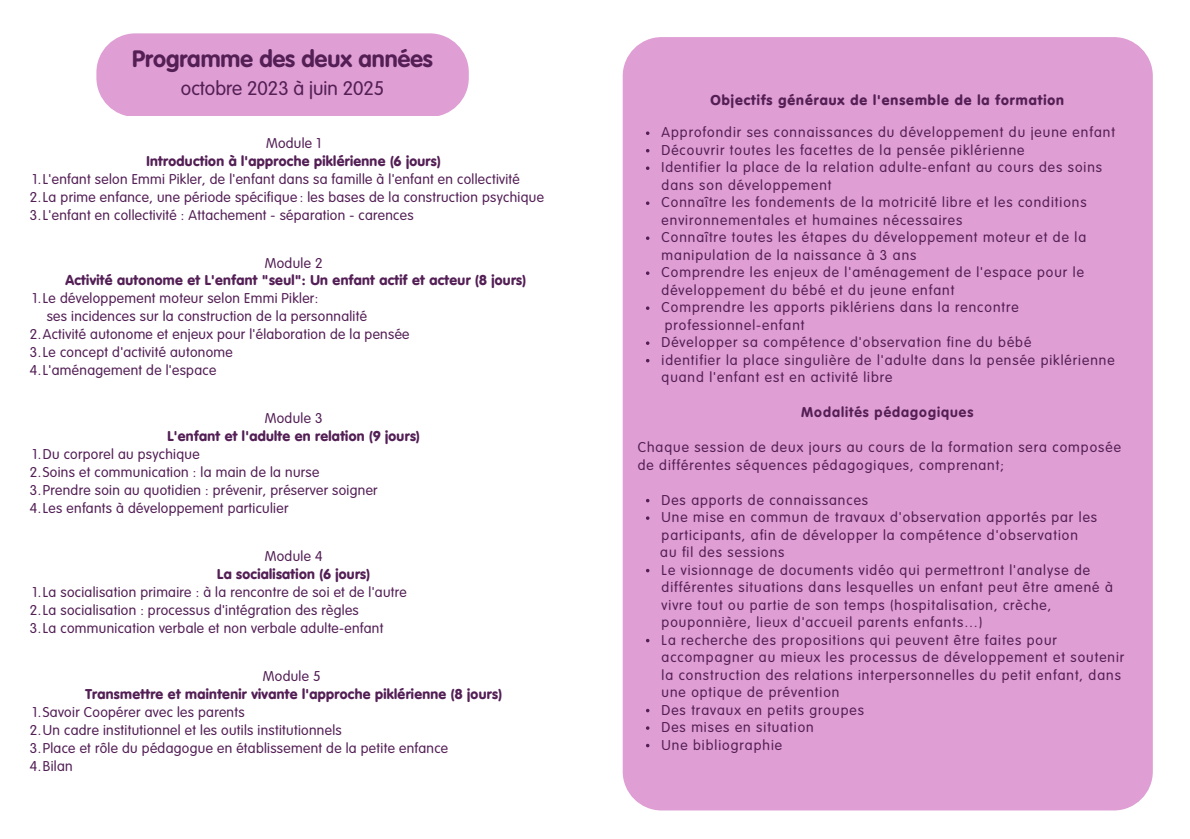
<style>
.page{position:relative;width:1190px;height:839px;background:#fff}
.page>*{position:absolute;margin:0;border:0;box-sizing:border-box;transform-origin:0 0}
.t1{font:700 23.4px "VAG Rounded Std";color:#531f55}
.t2{font:300 19.4px "VAG Rounded Std";color:#531f55}
.t3{font:300 14px/17.4px "VAG Rounded Std";letter-spacing:.07em;color:#531f55}
.t4{font:300 14px/18px "VAG Rounded Std";letter-spacing:.025em;color:#531f55}
.t5{font:900 14px "VAG Rounded Std";letter-spacing:.025em;color:#531f55}
.t6{font:900 14px "VAG Rounded Std";letter-spacing:.07em;color:#531f55}
.t7{font:700 14px "VAG Rounded Std";letter-spacing:.07em;color:#531f55}
</style>
<div class="page">
<div style="left:623px;top:37px;width:530px;height:773px;background:#df9ed4;border-radius:39px"></div>
<div style="left:96px;top:33px;width:373px;height:83px;background:#df9ed4;border-radius:39px"></div>
<svg style="left:646px;top:131px;width:3px;height:4px"></svg>
<svg style="left:646px;top:166px;width:3px;height:4px"></svg>
<svg style="left:646px;top:201px;width:3px;height:4px"></svg>
<svg style="left:646px;top:236px;width:3px;height:4px"></svg>
<svg style="left:646px;top:271px;width:3px;height:4px"></svg>
<svg style="left:646px;top:306px;width:3px;height:4px"></svg>
<svg style="left:646px;top:341px;width:3px;height:4px"></svg>
<svg style="left:646px;top:516px;width:3px;height:4px"></svg>
<h1 class="t1" style="left:132px;top:49px;width:302px">Programme des deux années</h1>
<h2 class="t2" style="left:181px;top:80px;width:205px">octobre 2023 à juin 2025</h2>
<p class="t3" style="left:266px;top:135px;width:57px">Module 1</p>
<p class="t5" style="left:147px;top:155px;width:296px">Introduction à l'approche piklérienne (6 jours)</p>
<p class="t4" style="left:30px;top:171px;width:516px">1.L'enfant selon Emmi Pikler, de l'enfant dans sa famille à l'enfant en collectivité<br>2.La prime enfance, une période spécifique : les bases de la construction psychique<br>3.L'enfant en collectivité : Attachement - séparation - carences</p>
<p class="t3" style="left:265px;top:255px;width:59px">Module 2</p>
<p class="t5" style="left:65px;top:275px;width:462px">Activité autonome et L'enfant "seul": Un enfant actif et acteur (8 jours)</p>
<p class="t4" style="left:32px;top:291px;width:287px">1.Le développement moteur selon Emmi Pikler:</p>
<p class="t4" style="left:47px;top:309px;width:322px">ses incidences sur la construction de la personnalité</p>
<p class="t4" style="left:30px;top:327px;width:381px">2.Activité autonome et enjeux pour l'élaboration de la pensée</p>
<p class="t4" style="left:30px;top:344px;width:204px">3.Le concept d'activité autonome</p>
<p class="t4" style="left:30px;top:362px;width:188px">4.L'aménagement de l'espace</p>
<p class="t3" style="left:265px;top:411px;width:59px">Module 3</p>
<p class="t5" style="left:167px;top:430px;width:254px">L'enfant et l'adulte en relation (9 jours)</p>
<p class="t4" style="left:30px;top:446px;width:349px">1.Du corporel au psychique<br>2.Soins et communication : la main de la nurse 3.Prendre soin au quotidien : prévenir, préserver soigner 4.Les enfants à développement particulier</p>
<p class="t3" style="left:265px;top:549px;width:59px">Module 4</p>
<p class="t5" style="left:217px;top:568px;width:155px">La socialisation (6 jours)</p>
<p class="t4" style="left:30px;top:584px;width:378px">1.La socialisation primaire : à la rencontre de soi et de l'autre<br>2.La socialisation : processus d'intégration des règles<br>3.La communication verbale et non verbale adulte-enfant</p>
<p class="t3" style="left:263px;top:669px;width:59px">Module 5</p>
<p class="t5" style="left:85px;top:688px;width:418px">Transmettre et maintenir vivante l'approche piklérienne (8 jours)</p>
<p class="t4" style="left:30px;top:704px;width:420px">1.Savoir Coopérer avec les parents<br>2.Un cadre institutionnel et les outils institutionnels<br>3.Place et rôle du pédagogue en établissement de la petite enfance 4.Bilan</p>
<p class="t6" style="left:710px;top:94px;width:355px">Objectifs généraux de l'ensemble de la formation</p>
<p class="t3" style="left:662px;top:125px;width:455px">Approfondir ses connaissances du développement du jeune enfant Découvrir toutes les facettes de la pensée piklérienne<br>Identifier la place de la relation adulte-enfant au cours des soins dans son développement<br>Connaître les fondements de la motricité libre et les conditions environnementales et humaines nécessaires<br>Connaître toutes les étapes du développement moteur et de la manipulation de la naissance à 3 ans<br>Comprendre les enjeux de l'aménagement de l'espace pour le développement du bébé et du jeune enfant<br>Comprendre les apports piklériens dans la rencontre</p>
<p class="t3" style="left:662px;top:335px;width:455px">Développer sa compétence d'observation fine du bébé<br>identifier la place singulière de l'adulte dans la pensée piklérienne quand l'enfant est en activité libre</p>
<p class="t3" style="left:665px;top:317px;width:141px">professionnel-enfant</p>
<p class="t7" style="left:801px;top:406px;width:174px">Modalités pédagogiques</p>
<p class="t3" style="left:638px;top:439px;width:485px">Chaque session de deux jours au cours de la formation sera composée de différentes séquences pédagogiques, comprenant;</p>
<p class="t3" style="left:662px;top:492px;width:437px">Des apports de connaissances<br>Une mise en commun de travaux d'observation apportés par les participants, afin de développer la compétence d'observation</p>
<p class="t3" style="left:662px;top:562px;width:464px">Le visionnage de documents vidéo qui permettront l'analyse de différentes situations dans lesquelles un enfant peut être amené à vivre tout ou partie de son temps (hospitalisation, crèche, pouponnière, lieux d'accueil parents enfants…)<br>La recherche des propositions qui peuvent être faites pour accompagner au mieux les processus de développement et soutenir la construction des relations interpersonnelles du petit enfant, dans une optique de prévention<br>Des travaux en petits groupes<br>Des mises en situation<br>Une bibliographie</p>
<p class="t3" style="left:660px;top:544px;width:126px">au fil des sessions</p>
</div>
